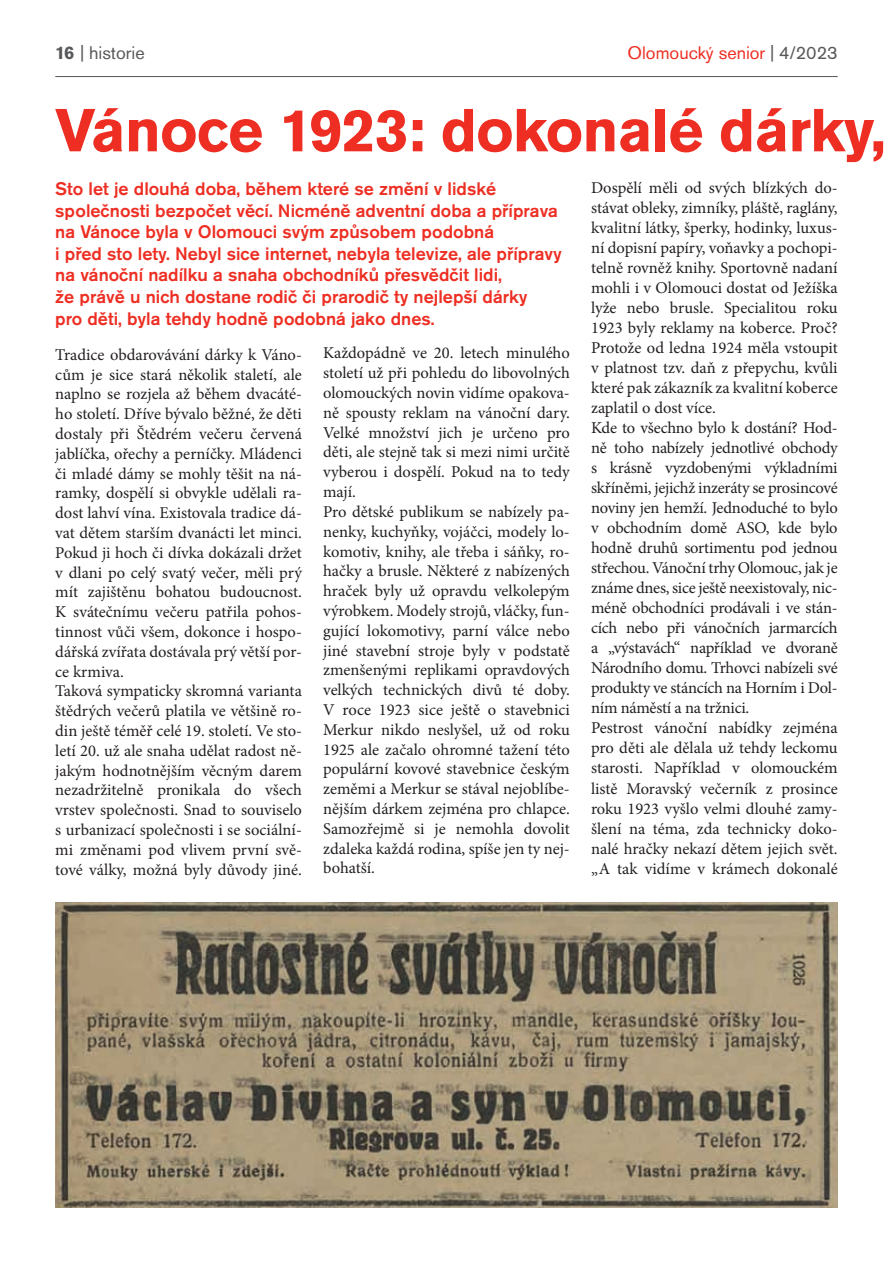
<style>
.page{position:relative;width:893px;height:1263px;background:#fff}
.page>*{position:absolute;margin:0;border:0;box-sizing:border-box;transform-origin:0 0}
.t1{font:700 60px "Akzidenz Grotesk Pro";letter-spacing:-.015em;color:#ee2e22}
.t2{font:500 18px/21.6px "Akzidenz Grotesk Pro";color:#ee2e22}
.t3{font:18px "Akzidenz Grotesk Pro";color:#ee2e22}
.t4{font:18px "Akzidenz Grotesk Pro";color:#57585a}
.t5{font:16.5px/19.8px "Minion Pro";letter-spacing:-.005em;color:#231f20}
.s1{font-weight:700}
.s2{color:#57585a}
</style>
<div class="page">
<hr style="left:55px;top:76px;width:783px;height:1px;background:#57585a">
<img style="left:55px;top:902px;width:783px;height:306px">
<p class="t4" style="left:55px;top:41px;width:91px"><span class="s1">16</span> | historie</p>
<p class="t3" style="left:628px;top:41px;width:212px">Olomoucký senior <span class="s2">| 4/2023</span></p>
<h1 class="t1" style="left:55px;top:91px;width:832px">Vánoce 1923: dokonalé dárky,</h1>
<p class="t2" style="left:55px;top:178px;width:508px">Sto let je dlouhá doba, během které se změní v lidské společnosti bezpočet věcí. Nicméně adventní doba a příprava na Vánoce byla v Olomouci svým způsobem podobná<br>i před sto lety. Nebyl sice internet, nebyla televize, ale přípravy na vánoční nadílku a snaha obchodníků přesvědčit lidi,<br>že právě u nich dostane rodič či prarodič ty nejlepší dárky<br>pro děti, byla tehdy hodně podobná jako dnes.</p>
<p class="t5" style="left:591px;top:177px;width:248px">Dospělí měli od svých blízkých do&shy;stávat obleky, zimníky, pláště, raglány, kvalitní látky, šperky, hodinky, luxus&shy;ní dopisní papíry, voňavky a pochopi&shy;telně rovněž knihy. Sportovně nadaní mohli i v Olomouci dostat od Ježíška lyže nebo brusle. Specialitou roku 1923 byly reklamy na koberce. Proč?<br>Protože od ledna 1924 měla vstoupit v platnost tzv. daň z přepychu, kvůli které pak zákazník za kvalitní koberce zaplatil o dost více.<br>Kde to všechno bylo k dostání? Hod&shy;ně toho nabízely jednotlivé obchody s krásně vyzdobenými výkladními skříněmi, jejichž inzeráty se prosincové noviny jen hemží. Jednoduché to bylo v obchodním domě ASO, kde bylo hodně druhů sortimentu pod jednou střechou. Vánoční trhy Olomouc, jak je známe dnes, sice ještě neexistovaly, nic&shy;méně obchodníci prodávali i ve stán&shy;cích nebo při vánočních jarmarcích a „výstavách“ například ve dvoraně Národního domu. Trhovci nabízeli své produkty ve stáncích na Horním i Dol&shy;ním náměstí a na tržnici.<br>Pestrost vánoční nabídky zejména pro děti ale dělala už tehdy leckomu starosti. Například v olomouckém listě Moravský večerník z prosince roku 1923 vyšlo velmi dlouhé zamy&shy;šlení na téma, zda technicky doko&shy;nalé hračky nekazí dětem jejich svět. „A tak vidíme v krámech dokonalé</p>
<p class="t5" style="left:55px;top:345px;width:248px">Tradice obdarovávání dárky k Váno&shy;cům je sice stará několik staletí, ale naplno se rozjela až během dvacáté&shy;ho století. Dříve bývalo běžné, že děti dostaly při Štědrém večeru červená jablíčka, ořechy a perníčky. Mládenci či mladé dámy se mohly těšit na ná&shy;ramky, dospělí si obvykle udělali ra&shy;dost lahví vína. Existovala tradice dá&shy;vat dětem starším dvanácti let minci.<br>Pokud ji hoch či dívka dokázali držet v dlani po celý svatý večer, měli prý mít zajištěnu bohatou budoucnost.<br>K svátečnímu večeru patřila pohos&shy;tinnost vůči všem, dokonce i hospo&shy;dářská zvířata dostávala prý větší por&shy;ce krmiva.<br>Taková sympaticky skromná varianta štědrých večerů platila ve většině ro&shy;din ještě téměř celé 19. století. Ve sto&shy;letí 20. už ale snaha udělat radost ně&shy;jakým hodnotnějším věcným darem nezadržitelně pronikala do všech vrstev společnosti. Snad to souviselo s urbanizací společnosti i se sociální&shy;mi změnami pod vlivem první svě&shy;tové války, možná byly důvody jiné.</p>
<p class="t5" style="left:323px;top:343px;width:248px">Každopádně ve 20. letech minulého století už při pohledu do libovolných olomouckých novin vidíme opakova&shy;ně spousty reklam na vánoční dary.<br>Velké množství jich je určeno pro děti, ale stejně tak si mezi nimi určitě vyberou i dospělí. Pokud na to tedy mají.<br>Pro dětské publikum se nabízely pa&shy;nenky, kuchyňky, vojáčci, modely lo&shy;komotiv, knihy, ale třeba i sáňky, ro&shy;hačky a brusle. Některé z nabízených hraček byly už opravdu velkolepým výrobkem. Modely strojů, vláčky, fun&shy;gující lokomotivy, parní válce nebo jiné stavební stroje byly v podstatě zmenšenými replikami opravdových velkých technických divů té doby.<br>V roce 1923 sice ještě o stavebnici Merkur nikdo neslyšel, už od roku 1925 ale začalo ohromné tažení této populární kovové stavebnice českým zeměmi a Merkur se stával nejoblíbe&shy;nějším dárkem zejména pro chlapce.<br>Samozřejmě si je nemohla dovolit zdaleka každá rodina, spíše jen ty nej&shy;bohatší.</p>
</div>
